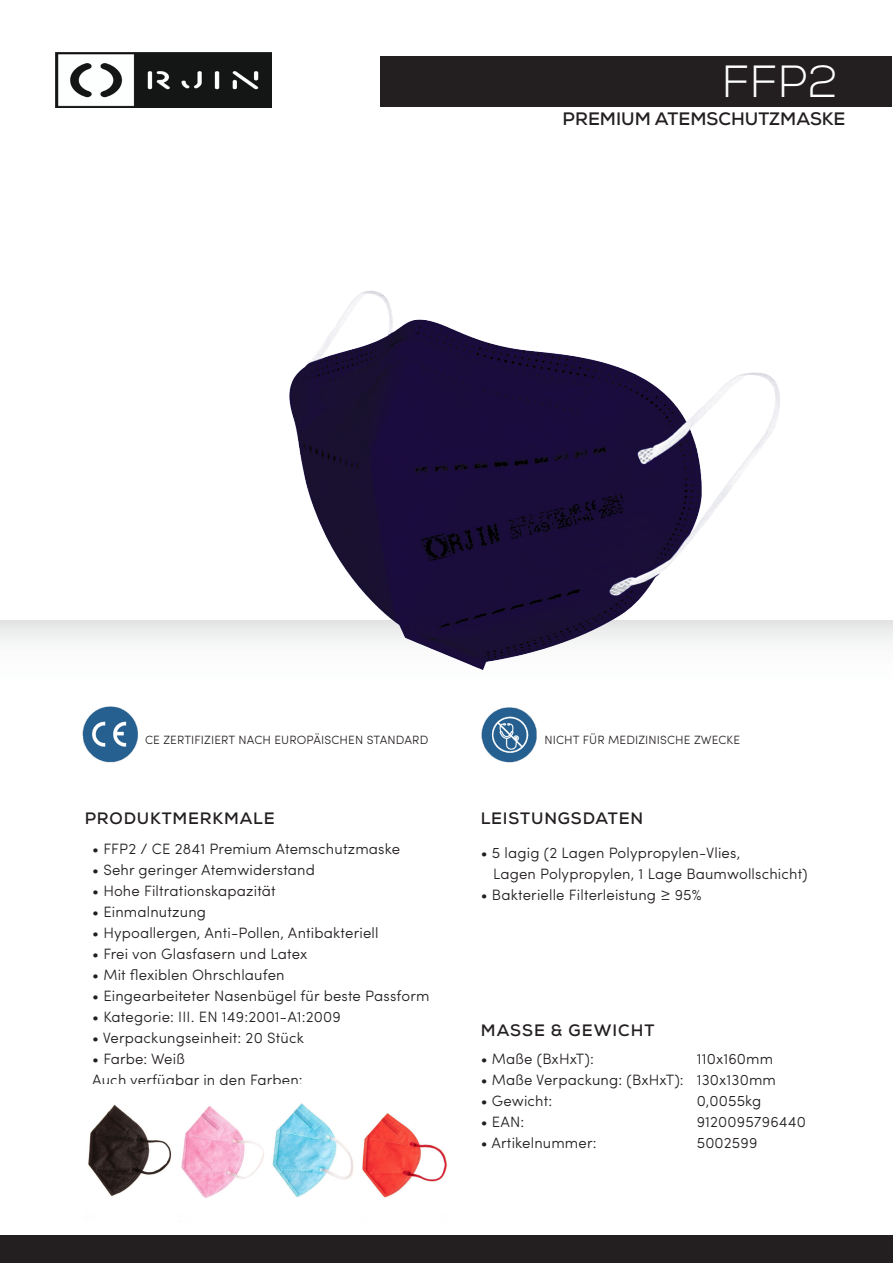
<style>
.page{position:relative;width:893px;height:1263px;background:#fff}
.page>*{position:absolute;margin:0;border:0;box-sizing:border-box;transform-origin:0 0}
.t1{font:300 45px "Nexa";color:#fff}
.t2{font:700 18px "Nexa";color:#231f20}
.t3{font:700 16.5px "Nexa";letter-spacing:.05em;color:#231f20}
.Absatzformat_1{font:300 15px "Sofia Pro";letter-spacing:.01em;color:#231f20}
.t4{font:300 12px "Sofia Pro";letter-spacing:.01em;color:#231f20}
</style>
<div class="page">
<div style="left:0;top:1235px;width:893px;height:28px;background:#231f20"></div>
<div style="left:381px;top:56px;width:511px;height:51px;background:#231f20"></div>
<img style="left:55px;top:53px;width:216px;height:54px">
<div style="left:0;top:620px;width:893px;height:107px;background:linear-gradient(to bottom,#eeefef,#fff)"></div>
<img style="left:66px;top:701px;width:79px;height:62px">
<img style="left:458px;top:702px;width:100px;height:61px">
<img style="left:268px;top:291px;width:534px;height:381px">
<img style="left:88px;top:1104px;width:84px;height:92px">
<img style="left:181px;top:1106px;width:83px;height:92px">
<img style="left:272px;top:1103px;width:82px;height:94px">
<img style="left:362px;top:1113px;width:85px;height:85px">
<p class="t1" style="left:721px;top:55px;width:118px">FFP2</p>
<p class="t2" style="left:563px;top:107px;width:284px">PREMIUM ATEMSCHUTZMASKE</p>
<p class="t4" style="left:145px;top:731px;width:285px">CE ZERTIFIZIERT NACH EUROPÄISCHEN STANDARD</p>
<p class="t4" style="left:544px;top:731px;width:197px">NICHT FÜR MEDIZINISCHE ZWECKE</p>
<p class="t3" style="left:85px;top:807px;width:191px">PRODUKTMERKMALE</p>
<p class="Absatzformat_1" style="left:92px;top:838px;width:309px">• FFP2 / CE 2841 Premium Atemschutzmaske</p>
<p class="Absatzformat_1" style="left:92px;top:859px;width:224px">• Sehr geringer Atemwiderstand</p>
<p class="Absatzformat_1" style="left:92px;top:880px;width:185px">• Hohe Filtrationskapazität</p>
<p class="Absatzformat_1" style="left:92px;top:901px;width:115px">• Einmalnutzung</p>
<p class="Absatzformat_1" style="left:92px;top:922px;width:288px">• Hypoallergen, Anti-Pollen, Antibakteriell</p>
<p class="Absatzformat_1" style="left:92px;top:943px;width:217px">• Frei von Glasfasern und Latex</p>
<p class="Absatzformat_1" style="left:92px;top:964px;width:194px">• Mit flexiblen Ohrschlaufen</p>
<p class="Absatzformat_1" style="left:92px;top:985px;width:339px">• Eingearbeiteter Nasenbügel für beste Passform</p>
<p class="Absatzformat_1" style="left:92px;top:1006px;width:250px">• Kategorie: III. EN 149:2001-A1:2009</p>
<p class="Absatzformat_1" style="left:92px;top:1027px;width:213px">• Verpackungseinheit: 20 Stück</p>
<p class="Absatzformat_1" style="left:92px;top:1048px;width:94px">• Farbe: Weiß</p>
<p class="Absatzformat_1" style="left:92px;top:1069px;width:212px">Auch verfügbar in den Farben:</p>
<p class="t3" style="left:481px;top:807px;width:164px">LEISTUNGSDATEN</p>
<p class="Absatzformat_1" style="left:481px;top:842px;width:261px">• 5 lagig (2 Lagen Polypropylen-Vlies,</p>
<p class="Absatzformat_1" style="left:493px;top:863px;width:316px">Lagen Polypropylen, 1 Lage Baumwollschicht)</p>
<p class="Absatzformat_1" style="left:481px;top:884px;width:222px">• Bakterielle Filterleistung ≥ 95%</p>
<p class="t3" style="left:481px;top:1019px;width:175px">MASSE &amp; GEWICHT</p>
<p class="Absatzformat_1" style="left:481px;top:1048px;width:115px">• Maße (BxHxT):</p>
<p class="Absatzformat_1" style="left:697px;top:1048px;width:78px">110x160mm</p>
<p class="Absatzformat_1" style="left:481px;top:1069px;width:297px">• Maße Verpackung: (BxHxT): 130x130mm</p>
<p class="Absatzformat_1" style="left:481px;top:1090px;width:73px">• Gewicht:</p>
<p class="Absatzformat_1" style="left:697px;top:1090px;width:66px">0,0055kg</p>
<p class="Absatzformat_1" style="left:481px;top:1111px;width:45px">• EAN:</p>
<p class="Absatzformat_1" style="left:697px;top:1111px;width:111px">9120095796440</p>
<p class="Absatzformat_1" style="left:481px;top:1132px;width:117px">• Artikelnummer:</p>
<p class="Absatzformat_1" style="left:697px;top:1132px;width:62px">5002599</p>
</div>
